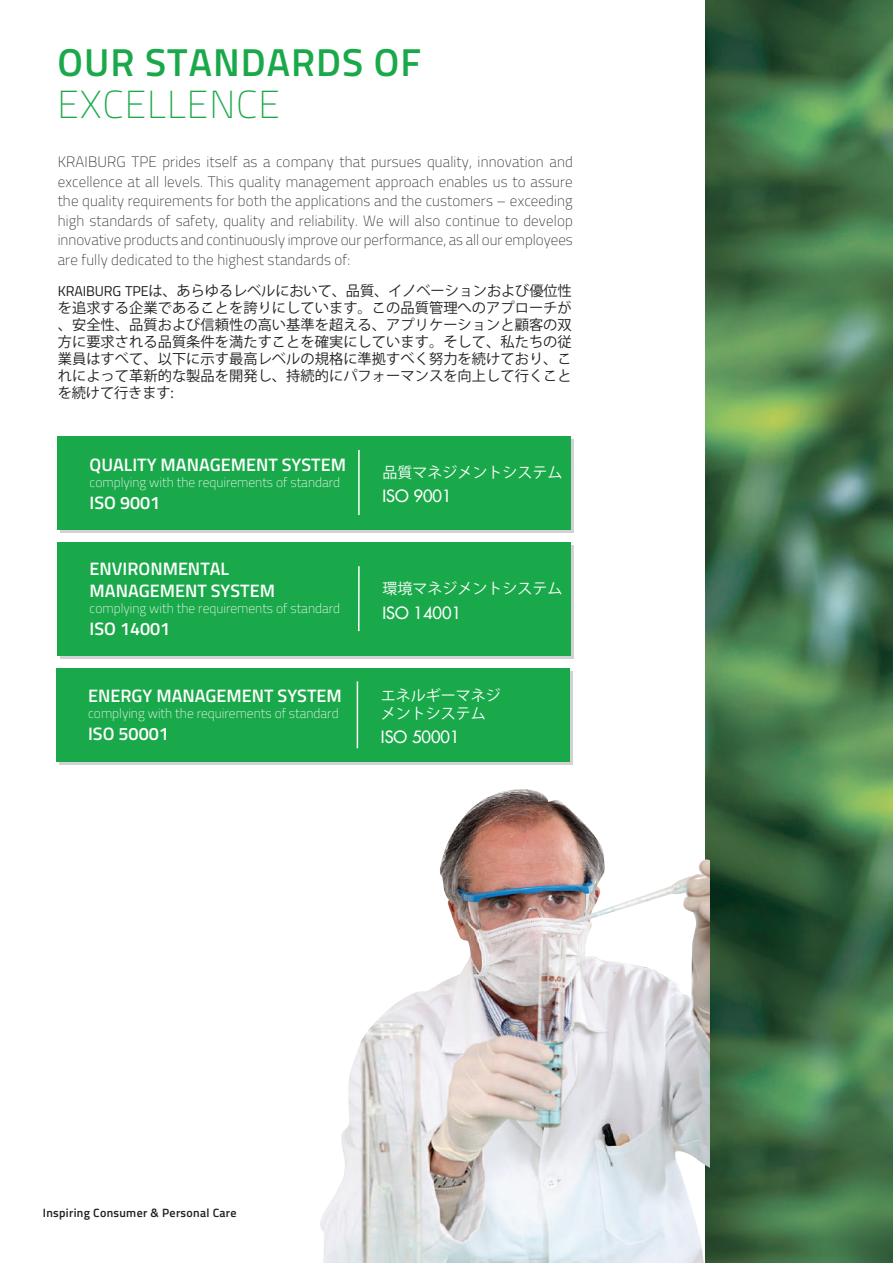
<style>
.page{position:relative;width:893px;height:1263px;background:#fff}
.page>*{position:absolute;margin:0;border:0;box-sizing:border-box;transform-origin:0 0}
.t1{font:600 39px "Titillium Web";letter-spacing:.025em;color:#1aa94a}
.t2{font:100 39px "Titillium Web";letter-spacing:.025em;color:#1aa94a}
.t3{font:600 18px/21.6px "Titillium Web";color:#fff}
.t4{font:16.5px "Futura";color:#fff}
.t5{font:100 15px/19.5px "Titillium Web";letter-spacing:.01em;color:#231f20;text-align:justify}
.t6{font:15px/18px "Koz Go Pr 6 N";color:#fff}
.t7{font:14.25px/17.1px "Koz Go Pr 6 N";color:#231f20;text-align:justify}
.t8{font:100 13.5px "Titillium Web";color:#fff}
.t9{font:600 12px "Titillium Web";letter-spacing:.025em;color:#231f20}
.s1{font-family:"Titillium Web"}
</style>
<div class="page">
<img style="left:705px;top:0;width:188px;height:1263px">
<img style="left:320px;top:789px;width:390px;height:474px">
<svg style="left:60px;top:439px;width:514px;height:93px;background:#9dc6ad"></svg>
<div style="left:57px;top:436px;width:514px;height:93px;background:#1aa94a"></div>
<svg style="left:60px;top:545px;width:514px;height:113px;background:#9fc6ae"></svg>
<div style="left:57px;top:542px;width:514px;height:113px;background:#1aa94a"></div>
<div style="left:59px;top:671px;width:513px;height:93px;background:linear-gradient(to right,#1aa94a,#1aa94a)"></div>
<div style="left:56px;top:668px;width:513px;height:93px;background:#1aa94a"></div>
<hr style="left:358px;top:450px;width:2px;height:65px;background:#fff">
<hr style="left:358px;top:566px;width:2px;height:65px;background:#fff">
<hr style="left:357px;top:681px;width:1px;height:67px;background:#fff">
<h1 class="t1" style="left:58px;top:33px;width:365px">OUR STANDARDS OF</h1>
<h1 class="t2" style="left:58px;top:76px;width:224px">EXCELLENCE</h1>
<p class="t5" style="left:58px;top:151px;width:517px">KRAIBURG TPE prides itself as a company that pursues quality, innovation and excellence at all levels. This quality management approach enables us to assure the quality requirements for both the applications and the customers – exceeding high standards of safety, quality and reliability. We will also continue to develop innovative products and continuously improve our performance, as all our employees are fully dedicated to the highest standards of:</p>
<p class="t7" style="left:58px;top:282px;width:515px"><span class="s1">KRAIBURG TPE</span>は、あらゆるレベルにおいて、品質、イノベーションおよび優位性を追求する企業であることを誇りにしています。この品質管理へのアプローチが、安全性、品質および信頼性の高い基準を超える、アプリケーションと顧客の双方に要求される品質条件を満たすことを確実にしています。そして、私たちの従業員はすべて、以下に示す最高レベルの規格に準拠すべく努力を続けており、これによって革新的な製品を開発し、持続的にパフォーマンスを向上して行くことを続けて行きます:</p>
<p class="t3" style="left:90px;top:453px;width:258px">QUALITY MANAGEMENT SYSTEM</p>
<p class="t8" style="left:90px;top:473px;width:252px">complying with the requirements of standard</p>
<p class="t3" style="left:90px;top:491px;width:72px">ISO 9001</p>
<p class="t3" style="left:90px;top:557px;width:187px">ENVIRONMENTAL<br>MANAGEMENT SYSTEM</p>
<p class="t8" style="left:90px;top:599px;width:252px">complying with the requirements of standard</p>
<p class="t3" style="left:90px;top:617px;width:82px">ISO 14001</p>
<p class="t3" style="left:88px;top:684px;width:255px">ENERGY MANAGEMENT SYSTEM</p>
<p class="t8" style="left:88px;top:704px;width:252px">complying with the requirements of standard</p>
<p class="t3" style="left:88px;top:722px;width:82px">ISO 50001</p>
<p class="t6" style="left:382px;top:464px;width:181px">品質マネジメントシステム</p>
<p class="t4" style="left:382px;top:486px;width:71px">ISO 9001</p>
<p class="t6" style="left:382px;top:580px;width:181px">環境マネジメントシステム</p>
<p class="t4" style="left:382px;top:602px;width:80px">ISO 14001</p>
<p class="t6" style="left:381px;top:686px;width:121px">エネルギーマネジメントシステム</p>
<p class="t4" style="left:381px;top:726px;width:80px">ISO 50001</p>
<p class="t9" style="left:43px;top:1203px;width:195px">Inspiring Consumer &amp; Personal Care</p>
</div>
